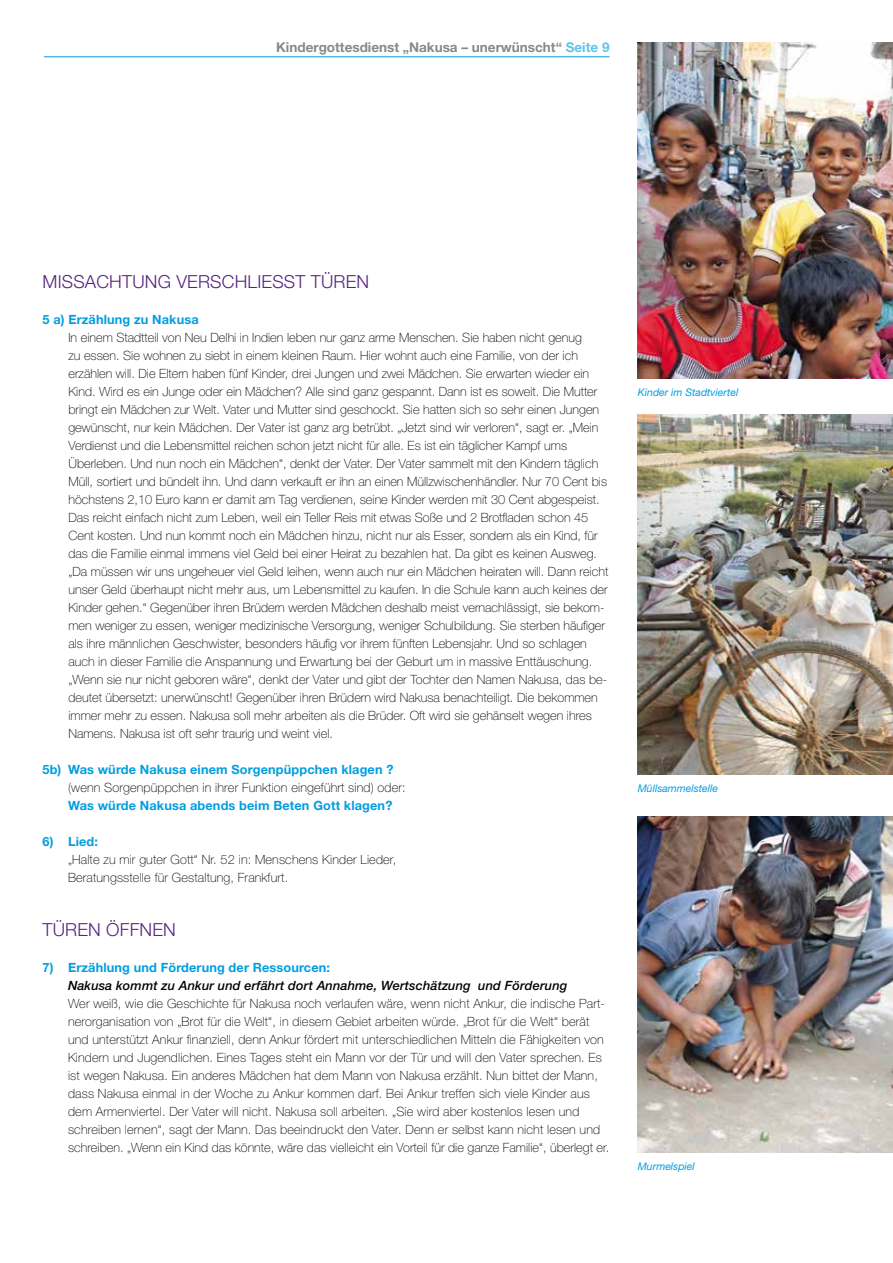
<style>
.page{position:relative;width:893px;height:1263px;background:#fff}
.page>*{position:absolute;margin:0;border:0;box-sizing:border-box;transform-origin:0 0}
.t1{font:300 18px "Helvetica Neue LT Std";letter-spacing:.01em;color:#572381}
.t2{font:700 13.5px "Helvetica Neue LT Std";color:#87888a}
.t3{font:100 12.75px/18px "Helvetica Neue LT Std";color:#000}
.t4{font:700 12.75px "Helvetica Neue LT Std";letter-spacing:.01em;color:#009ee0}
.t5{font:italic 500 12.75px "Helvetica Neue LT Std";letter-spacing:.01em;color:#000}
.t6{font:italic 10.5px "Helvetica Neue LT Std";color:#009ee0}
.s1{color:#5ec5ed}
</style>
<div class="page">
<hr style="left:44px;top:56px;width:565px;height:1px;background:#009ee0">
<img style="left:638px;top:414px;width:255px;height:360px">
<img style="left:638px;top:816px;width:255px;height:336px">
<img style="left:638px;top:43px;width:255px;height:335px">
<p class="t2" style="left:276px;top:39px;width:335px">Kindergottesdienst „Nakusa – unerwünscht“ <span class="s1">Seite 9</span></p>
<h1 class="t1" style="left:43px;top:271px;width:26px">MISSA</h1>
<h1 class="t1" style="left:96px;top:271px;width:26px">CHTUNG</h1>
<h1 class="t1" style="left:176px;top:271px;width:23px">VERS</h1>
<h1 class="t1" style="left:222px;top:271px;width:112px">CH LIESST TÜREN</h1>
<p class="t4" style="left:43px;top:312px;width:158px">5 a) Erzählung zu Nakusa</p>
<p class="t3" style="left:68px;top:328px;width:541px">In einem Stadtteil von Neu Delhi in Indien leben nur ganz arme Menschen. Sie haben nicht genug<br>zu essen. Sie wohnen zu siebt in einem kleinen Raum. Hier wohnt auch eine Familie, von der ich erzählen will. Die Eltern haben fünf Kinder, drei Jungen und zwei Mädchen. Sie erwarten wieder ein Kind. Wird es ein Junge oder ein Mädchen? Alle sind ganz gespannt. Dann ist es soweit. Die Mutter bringt ein Mädchen zur Welt. Vater und Mutter sind geschockt. Sie hatten sich so sehr einen Jungen gewünscht, nur kein Mädchen. Der Vater ist ganz arg betrübt. „Jetzt sind wir verloren“, sagt er. „Mein Verdienst und die Lebensmittel reichen schon jetzt nicht für alle. Es ist ein täglicher Kampf ums Überleben. Und nun noch ein Mädchen“, denkt der Vater. Der Vater sammelt mit den Kindern täglich Müll, sortiert und bündelt ihn. Und dann verkauft er ihn an einen Müllzwischenhändler. Nur 70 Cent bis höchstens 2,10 Euro kann er damit am Tag verdienen, seine Kinder werden mit 30 Cent abgespeist.<br>Das reicht einfach nicht zum Leben, weil ein Teller Reis mit etwas Soße und 2 Brotfladen schon 45<br>Cent kosten. Und nun kommt noch ein Mädchen hinzu, nicht nur als Esser, sondern als ein Kind, für das die Familie einmal immens viel Geld bei einer Heirat zu bezahlen hat. Da gibt es keinen Ausweg. „Da müssen wir uns ungeheuer viel Geld leihen, wenn auch nur ein Mädchen heiraten will. Dann reicht unser Geld überhaupt nicht mehr aus, um Lebensmittel zu kaufen. In die Schule kann auch keines der Kinder gehen.“ Gegenüber ihren Brüdern werden Mädchen deshalb meist vernachlässigt, sie bekom&shy;men weniger zu essen, weniger medizinische Versorgung, weniger Schulbildung. Sie sterben häufiger als ihre männlichen Geschwister, besonders häufig vor ihrem fünften Lebensjahr. Und so schlagen auch in dieser Familie die Anspannung und Erwartung bei der Geburt um in massive Enttäuschung. „Wenn sie nur nicht geboren wäre“, denkt der Vater und gibt der Tochter den Namen Nakusa, das be&shy;deutet übersetzt: unerwünscht! Gegenüber ihren Brüdern wird Nakusa benachteiligt. Die bekommen immer mehr zu essen. Nakusa soll mehr arbeiten als die Brüder. Oft wird sie gehänselt wegen ihres Namens. Nakusa ist oft sehr traurig und weint viel.</p>
<p class="t4" style="left:43px;top:762px;width:352px">5b) Was würde Nakusa einem Sorgenpüppchen klagen ?</p>
<p class="t3" style="left:68px;top:779px;width:339px">(wenn Sorgenpüppchen in ihrer Funktion eingeführt sind) oder:</p>
<p class="t4" style="left:68px;top:798px;width:326px">Was würde Nakusa abends beim Beten Gott klagen?</p>
<p class="t4" style="left:43px;top:834px;width:57px">6) Lied:</p>
<p class="t3" style="left:68px;top:851px;width:330px">„Halte zu mir guter Gott“ Nr. 52 in: Menschens Kinder Lieder,<br>Beratungsstelle für Gestaltung, Frankfurt.</p>
<h1 class="t1" style="left:43px;top:919px;width:23px">TÜREN</h1>
<h1 class="t1" style="left:106px;top:919px;width:13px">ÖFFNEN</h1>
<p class="t4" style="left:43px;top:960px;width:289px">7) Erzählung und Förderung der Ressourcen:</p>
<p class="t5" style="left:68px;top:978px;width:501px">Nakusa kommt zu Ankur und erfährt dort Annahme, Wertschätzung und Förderung</p>
<p class="t3" style="left:68px;top:994px;width:543px">Wer weiß, wie die Geschichte für Nakusa noch verlaufen wäre, wenn nicht Ankur, die indische Part&shy;nerorganisation von „Brot für die Welt“, in diesem Gebiet arbeiten würde. „Brot für die Welt“ berät und unterstützt Ankur finanziell, denn Ankur fördert mit unterschiedlichen Mitteln die Fähigkeiten von Kindern und Jugendlichen. Eines Tages steht ein Mann vor der Tür und will den Vater sprechen. Es ist wegen Nakusa. Ein anderes Mädchen hat dem Mann von Nakusa erzählt. Nun bittet der Mann, dass Nakusa einmal in der Woche zu Ankur kommen darf. Bei Ankur treffen sich viele Kinder aus dem Armenviertel. Der Vater will nicht. Nakusa soll arbeiten. „Sie wird aber kostenlos lesen und schreiben lernen“, sagt der Mann. Das beeindruckt den Vater. Denn er selbst kann nicht lesen und schreiben. „Wenn ein Kind das könnte, wäre das vielleicht ein Vorteil für die ganze Familie“, überlegt er.</p>
<p class="t6" style="left:638px;top:386px;width:102px">Kinder im Stadtviertel</p>
<p class="t6" style="left:638px;top:782px;width:82px">Müllsammelstelle</p>
<p class="t6" style="left:638px;top:1160px;width:59px">Murmelspiel</p>
</div>
